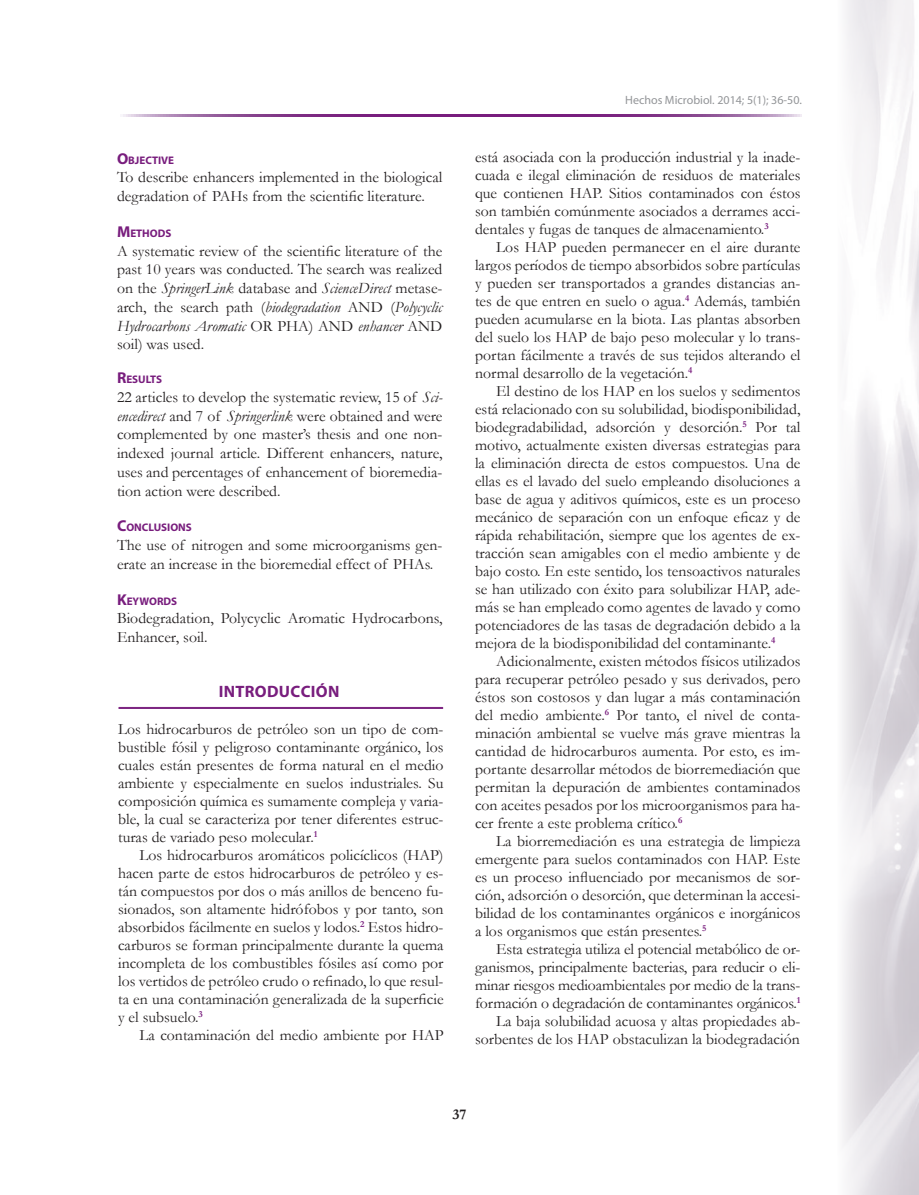
<style>
.page{position:relative;width:919px;height:1195px;background:#fff}
.page>*{position:absolute;margin:0;border:0;box-sizing:border-box;transform-origin:0 0}
.t1{font:700 16.5px "Myriad Pro";letter-spacing:.02em;color:#781d7d}
.t2{font:15.75px/18px "Garamond";color:#231f20;text-align:justify}
.t3{font:700 15px "Garamond";color:#231f20}
.t4{font:12px "Myriad Pro";color:#939598}
.t5{font:700 10.95px "Myriad Pro";color:#781d7d}
.s1{font-size:15.75px}
.s2{font-style:italic}
</style>
<div class="page">
<svg style="left:123px;top:114px;width:678px;height:2px"></svg>
<hr style="left:119px;top:707px;width:324px;height:1px;background:#781d7d">
<hr style="left:119px;top:708px;width:324px;height:1px;background:#781d7d">
<p class="t5" style="left:117px;top:153px;width:59px"><span class="s1">O</span>BJECTIVE</p>
<p class="t2" style="left:117px;top:168px;width:327px;line-height:18.8px">To describe enhancers implemented in the biological degradation of PAHs from the scientific literature.</p>
<p class="t5" style="left:117px;top:226px;width:56px"><span class="s1">M</span>ETHODS</p>
<p class="t2" style="left:117px;top:241px;width:327px;line-height:18.8px">A systematic review of the scientific literature of the past 10 years was conducted. The search was realized on the <span class="s2">SpringerLink</span> database and <span class="s2">ScienceDirect</span> metase&shy;arch, the search path (<span class="s2">biodegradation</span> AND (<span class="s2">Polycyclic Hydrocarbons Aromatic</span> OR PHA) AND <span class="s2">enhancer</span> AND soil) was used.</p>
<p class="t5" style="left:117px;top:372px;width:47px"><span class="s1">R</span>ESULTS</p>
<p class="t2" style="left:117px;top:387px;width:327px;line-height:18.8px">22 articles to develop the systematic review, 15 of <span class="s2">Sci&shy;encedirect</span> and 7 of <span class="s2">Springerlink</span> were obtained and were complemented by one master’s thesis and one non&shy;indexed journal article. Different enhancers, nature, uses and percentages of enhancement of bioremedia&shy;tion action were described.</p>
<p class="t5" style="left:117px;top:520px;width:76px"><span class="s1">C</span>ONCLUSIONS</p>
<p class="t2" style="left:117px;top:535px;width:327px;line-height:18.8px">The use of nitrogen and some microorganisms gen&shy;erate an increase in the bioremedial effect of PHAs.</p>
<p class="t5" style="left:117px;top:594px;width:62px"><span class="s1">K</span>EYWORDS</p>
<p class="t2" style="left:117px;top:609px;width:327px;line-height:18.8px">Biodegradation, Polycyclic Aromatic Hydrocarbons,<br>Enhancer, soil.</p>
<p class="t1" style="left:219px;top:681px;width:122px">INTRODUCCIÓN</p>
<p class="t2" style="left:118px;top:720px;width:327px">Los hidrocarburos de petróleo son un tipo de com&shy;bustible fósil y peligroso contaminante orgánico, los cuales están presentes de forma natural en el medio ambiente y especialmente en suelos industriales. Su composición química es sumamente compleja y varia&shy;ble, la cual se caracteriza por tener diferentes estruc&shy;turas de variado peso molecular.<sup>1</sup></p>
<p class="t2" style="left:118px;top:846px;width:327px;text-indent:21px">Los hidrocarburos aromáticos policíclicos (HAP) hacen parte de estos hidrocarburos de petróleo y es&shy;tán compuestos por dos o más anillos de benceno fu&shy;sionados, son altamente hidrófobos y por tanto, son absorbidos fácilmente en suelos y lodos.<sup>2</sup> Estos hidro&shy;carburos se forman principalmente durante la quema incompleta de los combustibles fósiles así como por los vertidos de petróleo crudo o refinado, lo que resul&shy;ta en una contaminación generalizada de la superficie y el subsuelo.<sup>3</sup></p>
<p class="t2" style="left:139px;top:1026px;width:306px">La contaminación del medio ambiente por HAP</p>
<p class="t4" style="left:625px;top:92px;width:178px">Hechos Microbiol. 2014; 5(1); 36-50.</p>
<p class="t2" style="left:475px;top:148px;width:327px">está asociada con la producción industrial y la inade&shy;cuada e ilegal eliminación de residuos de materiales que contienen HAP. Sitios contaminados con éstos son también comúnmente asociados a derrames acci&shy;dentales y fugas de tanques de almacenamiento.<sup>3</sup></p>
<p class="t2" style="left:475px;top:238px;width:327px;text-indent:21px">Los HAP pueden permanecer en el aire durante largos períodos de tiempo absorbidos sobre partículas y pueden ser transportados a grandes distancias an&shy;tes de que entren en suelo o agua.<sup>4</sup> Además, también pueden acumularse en la biota. Las plantas absorben del suelo los HAP de bajo peso molecular y lo trans&shy;portan fácilmente a través de sus tejidos alterando el normal desarrollo de la vegetación.<sup>4</sup></p>
<p class="t2" style="left:475px;top:382px;width:327px;text-indent:21px">El destino de los HAP en los suelos y sedimentos está relacionado con su solubilidad, biodisponibilidad, biodegradabilidad, adsorción y desorción.<sup>5</sup> Por tal motivo, actualmente existen diversas estrategias para la eliminación directa de estos compuestos. Una de ellas es el lavado del suelo empleando disoluciones a base de agua y aditivos químicos, este es un proceso mecánico de separación con un enfoque eficaz y de rápida rehabilitación, siempre que los agentes de ex&shy;tracción sean amigables con el medio ambiente y de bajo costo. En este sentido, los tensoactivos naturales se han utilizado con éxito para solubilizar HAP, ade&shy;más se han empleado como agentes de lavado y como potenciadores de las tasas de degradación debido a la mejora de la biodisponibilidad del contaminante.<sup>4</sup></p>
<p class="t2" style="left:475px;top:652px;width:327px;text-indent:21px">Adicionalmente, existen métodos físicos utilizados para recuperar petróleo pesado y sus derivados, pero éstos son costosos y dan lugar a más contaminación del medio ambiente.<sup>6</sup> Por tanto, el nivel de conta&shy;minación ambiental se vuelve más grave mientras la cantidad de hidrocarburos aumenta. Por esto, es im&shy;portante desarrollar métodos de biorremediación que permitan la depuración de ambientes contaminados con aceites pesados por los microorganismos para ha&shy;cer frente a este problema crítico.<sup>6</sup></p>
<p class="t2" style="left:475px;top:832px;width:327px;text-indent:21px">La biorremediación es una estrategia de limpieza emergente para suelos contaminados con HAP. Este es un proceso influenciado por mecanismos de sor&shy;ción, adsorción o desorción, que determinan la accesi&shy;bilidad de los contaminantes orgánicos e inorgánicos a los organismos que están presentes.<sup>5</sup></p>
<p class="t2" style="left:475px;top:940px;width:327px;text-align:right">Esta estrategia utiliza el potencial metabólico de or&shy;ganismos, principalmente bacterias, para reducir o eli&shy;minar riesgos medioambientales por medio de la trans&shy;formación o degradación de contaminantes orgánicos.<sup>1<br></sup>La baja solubilidad acuosa y altas propiedades ab&shy;sorbentes de los HAP obstaculizan la biodegradación</p>
<p class="t3" style="left:452px;top:1104px;width:16px">37</p>
</div>
